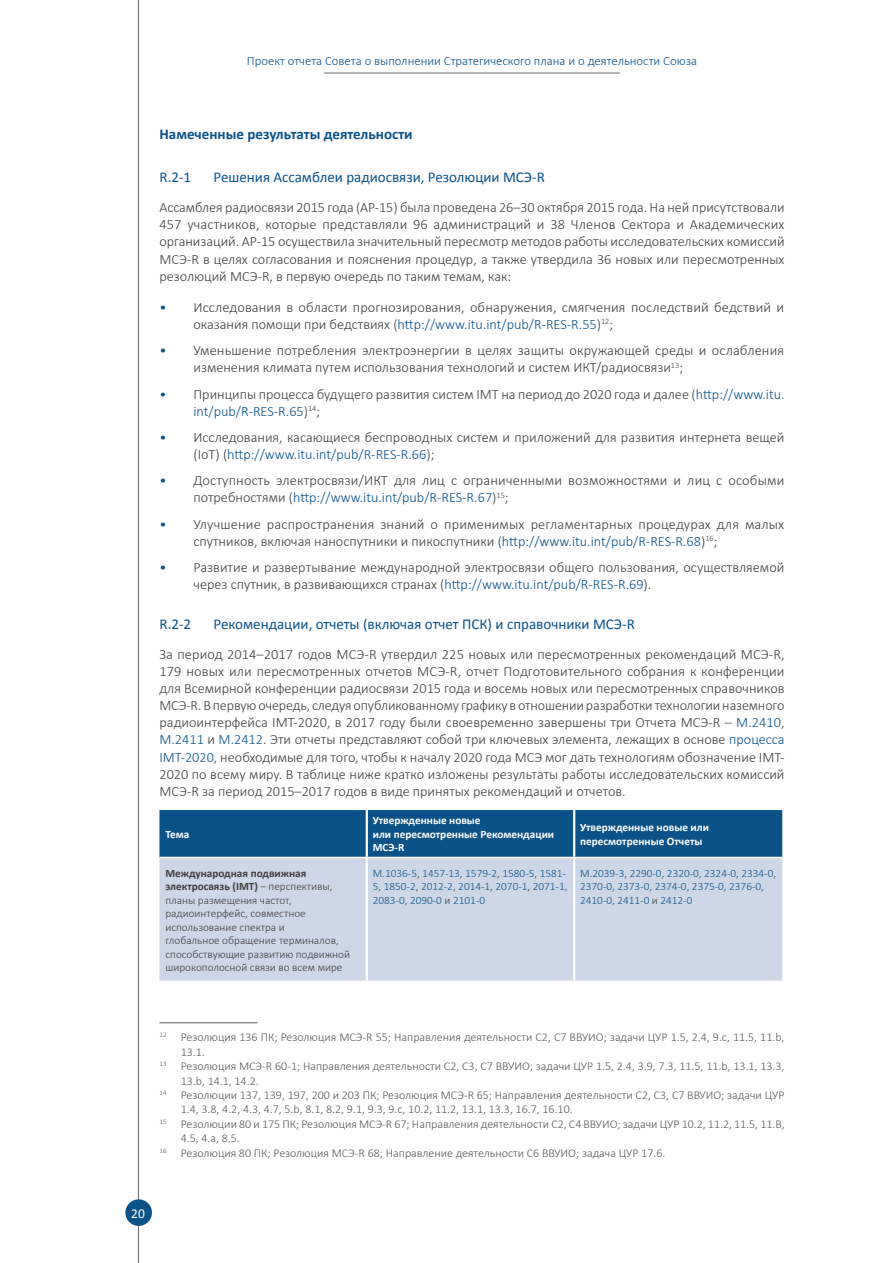
<style>
.page{position:relative;width:893px;height:1263px;background:#fff}
.page>*{position:absolute;margin:0;border:0;box-sizing:border-box;transform-origin:0 0}
.Heading_4{font:15px "Calibri";color:#0a5288}
.Heading_4-2{font:700 15px "Calibri";color:#0a5288}
.Bullet_list_1{font:300 14.25px/17.1px "Calibri";color:#3e3e3f}
.t1{font:13.5px "Calibri";color:#fff}
.t2{font:300 12.75px "Calibri";color:#0a5288}
.Footnote_Text{font:300 12px/14.4px "Calibri";color:#57585a}
.Table_text_small{font:300 11.25px/13.5px "Calibri";color:#3e3e3f}
.Table_text_small-2{font:300 11.25px/13.5px "Calibri";color:#0a5288}
.Table_head_small_whi{font:700 11.25px/13.5px "Calibri";color:#fff}
.s1{color:#0a5288}
.s2{font-weight:700}
.s3{color:#3e3e3f}
</style>
<div class="page">
<hr style="left:138px;top:0;width:1px;height:1263px;background:#67676a">
<div style="left:125px;top:1199px;width:27px;height:27px;background:#0a5288;border-radius:50%"></div>
<hr style="left:324px;top:73px;width:296px;height:1px;background:#67676a">
<div style="left:159px;top:810px;width:623px;height:47px;background:#0a5288"></div>
<div style="left:159px;top:858px;width:623px;height:122px;background:#ced7e7"></div>
<hr style="left:366px;top:810px;width:2px;height:47px;background:#fff">
<hr style="left:573px;top:810px;width:2px;height:47px;background:#fff">
<hr style="left:366px;top:858px;width:2px;height:122px;background:#fff">
<hr style="left:573px;top:858px;width:2px;height:122px;background:#fff">
<hr style="left:159px;top:1022px;width:98px;height:1px;background:#57585a">
<p class="t2" style="left:247px;top:53px;width:452px">Проект отчета Совета о выполнении Стратегического плана и о деятельности Союза</p>
<h4 class="Heading_4-2" style="left:159px;top:123px;width:255px">Намеченные результаты деятельности</h4>
<h4 class="Heading_4" style="left:159px;top:167px;width:33px">R.2-1</h4>
<h4 class="Heading_4" style="left:213px;top:167px;width:333px">Решения Ассамблеи радиосвязи, Резолюции МСЭ-R</h4>
<p class="Bullet_list_1" style="left:159px;top:199px;width:627px;text-align:justify">Ассамблея радиосвязи 2015 года (АР-15) была проведена 26–30 октября 2015 года. На ней присутствовали 457 участников, которые представляли 96 администраций и 38 Членов Сектора и Академических организаций. АР-15 осуществила значительный пересмотр методов работы исследовательских комиссий МСЭ-R в целях согласования и пояснения процедур, а также утвердила 36 новых или пересмотренных резолюций МСЭ-R, в первую очередь по таким темам, как:</p>
<p class="Bullet_list_1" style="left:193px;top:299px;width:592px;text-indent:-34px"><span class="s1">•</span> Исследования в области прогнозирования, обнаружения, смягчения последствий бедствий и оказания помощи при бедствиях (<span class="s1">http://www.itu.int/pub/R-RES-R.55</span>)<sup>12</sup>;</p>
<p class="Bullet_list_1" style="left:193px;top:342px;width:592px;text-indent:-34px"><span class="s1">•</span> Уменьшение потребления электроэнергии в целях защиты окружающей среды и ослабления изменения климата путем использования технологий и систем ИКТ/радиосвязи<sup>13</sup>;</p>
<p class="Bullet_list_1" style="left:193px;top:385px;width:593px;text-indent:-34px"><span class="s1">•</span> Принципы процесса будущего развития систем IMT на период до 2020 года и далее (<span class="s1">http://www.itu. int/pub/R-RES-R.65</span>)<sup>14</sup>;</p>
<p class="Bullet_list_1" style="left:193px;top:429px;width:592px;text-indent:-34px"><span class="s1">•</span> Исследования, касающиеся беспроводных систем и приложений для развития интернета вещей (IoT) (<span class="s1">http://www.itu.int/pub/R-RES-R.66</span>);</p>
<p class="Bullet_list_1" style="left:193px;top:472px;width:592px;text-indent:-34px"><span class="s1">•</span> Доступность электросвязи/ИКТ для лиц с ограниченными возможностями и лиц с особыми потребностями (<span class="s1">http://www.itu.int/pub/R-RES-R.67</span>)<sup>15</sup>;</p>
<p class="Bullet_list_1" style="left:193px;top:515px;width:592px;text-indent:-34px"><span class="s1">•</span> Улучшение распространения знаний о применимых регламентарных процедурах для малых спутников, включая наноспутники и пикоспутники (<span class="s1">http://www.itu.int/pub/R-RES-R.68</span>)<sup>16</sup>;</p>
<p class="Bullet_list_1" style="left:193px;top:559px;width:592px;text-indent:-34px"><span class="s1">•</span> Развитие и развертывание международной электросвязи общего пользования, осуществляемой через спутник, в развивающихся странах (<span class="s1">http://www.itu.int/pub/R-RES-R.69</span>).</p>
<h4 class="Heading_4" style="left:159px;top:614px;width:33px">R.2-2</h4>
<h4 class="Heading_4" style="left:213px;top:614px;width:423px">Рекомендации, отчеты (включая отчет ПСК) и справочники МСЭ-R</h4>
<p class="Bullet_list_1" style="left:159px;top:645px;width:627px;text-align:justify">За период 2014–2017 годов МСЭ-R утвердил 225 новых или пересмотренных рекомендаций МСЭ-R, 179 новых или пересмотренных отчетов МСЭ-R, отчет Подготовительного собрания к конференции для Всемирной конференции радиосвязи 2015 года и восемь новых или пересмотренных справочников МСЭ-R. В первую очередь, следуя опубликованному графику в отношении разработки технологии наземного радиоинтерфейса IMT-2020, в 2017 году были своевременно завершены три Отчета МСЭ-R – <span class="s1">M.2410</span>, <span class="s1">M.2411</span> и <span class="s1">M.2412</span>. Эти отчеты представляют собой три ключевых элемента, лежащих в основе <span class="s1">процесса IMT-2020</span>, необходимые для того, чтобы к началу 2020 года МСЭ мог дать технологиям обозначение IMT-2020 по всему миру. В таблице ниже кратко изложены результаты работы исследовательских комиссий МСЭ-R за период 2015–2017 годов в виде принятых рекомендаций и отчетов.</p>
<p class="Table_head_small_whi" style="left:165px;top:827px;width:25px">Тема</p>
<p class="Table_head_small_whi" style="left:373px;top:814px;width:183px">Утвержденные новые<br>или пересмотренные Рекомендации<br>МСЭ-R</p>
<p class="Table_head_small_whi" style="left:580px;top:820px;width:130px">Утвержденные новые или пересмотренные Отчеты</p>
<p class="Table_text_small" style="left:165px;top:866px;width:186px"><span class="s2">Международная подвижная электросвязь (IMT)</span> – перспективы, планы размещения частот, радиоинтерфейс, совместное использование спектра и<br>глобальное обращение терминалов, способствующие развитию подвижной широкополосной связи во всем мире</p>
<p class="Table_text_small-2" style="left:373px;top:866px;width:196px">M.1036-5<span class="s3">,</span> 1457-13<span class="s3">,</span> 1579-2<span class="s3">,</span> 1580-5<span class="s3">,</span> 1581-<br>5<span class="s3">,</span> 1850-2<span class="s3">,</span> 2012-2<span class="s3">,</span> 2014-1<span class="s3">,</span> 2070-1<span class="s3">,</span> 2071-1<span class="s3">,<br></span>2083-0<span class="s3">,</span> 2090-0 <span class="s3">и</span> 2101-0</p>
<p class="Table_text_small-2" style="left:580px;top:866px;width:197px">M.2039-3<span class="s3">,</span> 2290-0<span class="s3">,</span> 2320-0<span class="s3">,</span> 2324-0<span class="s3">,</span> 2334-0<span class="s3">,<br></span>2370-0<span class="s3">,</span> 2373-0<span class="s3">,</span> 2374-0<span class="s3">,</span> 2375-0<span class="s3">,</span> 2376-0<span class="s3">,<br></span>2410-0<span class="s3">,</span> 2411-0 <span class="s3">и</span> 2412-0</p>
<p class="Footnote_Text" style="left:181px;top:1030px;width:605px;text-indent:-21px"><sup>12</sup> Резолюция 136 ПК; Резолюция МСЭ-R 55; Направления деятельности C2, C7 ВВУИО; задачи ЦУР 1.5, 2.4, 9.с, 11.5, 11.b,<br>13.1.</p>
<p class="Footnote_Text" style="left:181px;top:1059px;width:605px;text-indent:-21px"><sup>13</sup> Резолюция МСЭ-R 60-1; Направления деятельности C2, C3, C7 ВВУИО; задачи ЦУР 1.5, 2.4, 3.9, 7.3, 11.5, 11.b, 13.1, 13.3,<br>13.b, 14.1, 14.2.</p>
<p class="Footnote_Text" style="left:181px;top:1088px;width:605px;text-indent:-21px"><sup>14</sup> Резолюции 137, 139, 197, 200 и 203 ПК; Резолюция МСЭ-R 65; Направления деятельности C2, C3, C7 ВВУИО; задачи ЦУР<br>1.4, 3.8, 4.2, 4.3, 4.7, 5.b, 8.1, 8.2, 9.1, 9.3, 9.c, 10.2, 11.2, 13.1, 13.3, 16.7, 16.10.</p>
<p class="Footnote_Text" style="left:181px;top:1116px;width:605px;text-indent:-21px"><sup>15</sup> Резолюции 80 и 175 ПК; Резолюция МСЭ-R 67; Направления деятельности C2, C4 ВВУИО; задачи ЦУР 10.2, 11.2, 11.5, 11.B,<br>4.5, 4.а, 8.5.</p>
<p class="Footnote_Text" style="left:159px;top:1145px;width:507px"><sup>16</sup> Резолюция 80 ПК; Резолюция МСЭ-R 68; Направление деятельности C6 ВВУИО; задача ЦУР 17.6.</p>
<p class="t1" style="left:131px;top:1204px;width:15px">20</p>
</div>
